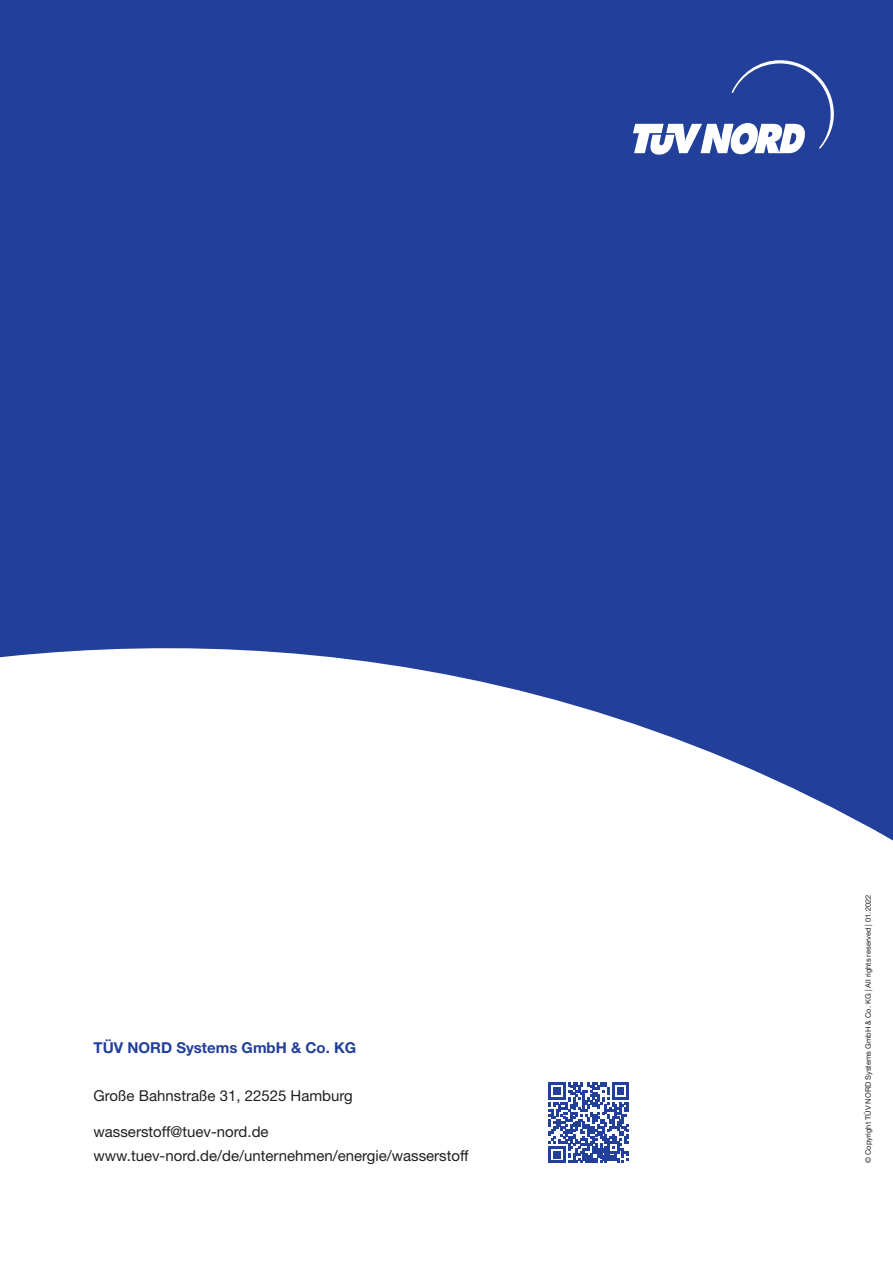
<style>
.page{position:relative;width:893px;height:1263px;background:#fff}
.page>*{position:absolute;margin:0;border:0;box-sizing:border-box;transform-origin:0 0}
.t1{font:15px/24px "Helvetica Neue LT Pro";color:#231f20}
.t2{font:700 15px "Helvetica Neue LT Pro";color:#223f99}
.t3{font:7.5px "Helvetica Neue LT Pro";color:#231f20}
</style>
<div class="page">
<div style="left:0;top:0;width:893px;height:965px;background:#223f99"></div>
<svg style="left:0;top:648px;width:893px;height:515px;fill:#fff"></svg>
<svg style="left:549px;top:1082px;width:80px;height:81px"></svg>
<svg style="left:633px;top:60px;width:201px;height:95px"></svg>
<p class="t2" style="left:94px;top:1038px;width:264px">TÜV NORD Systems GmbH &amp; Co. KG</p>
<p class="t1" style="left:94px;top:1083px;width:261px">Große Bahnstraße 31, 22525 Hamburg</p>
<p class="t1" style="left:94px;top:1119px;width:377px">wasserstoff@tuev-nord.de www.tuev-nord.de/de/unternehmen/energie/wasserstoff</p>
<p class="t3" style="left:863px;top:1163px;width:270px;rotate:-90deg">© Copyright TÜV NORD Systems GmbH &amp; Co. KG | All rights reserved | 01.2022</p>
</div>
